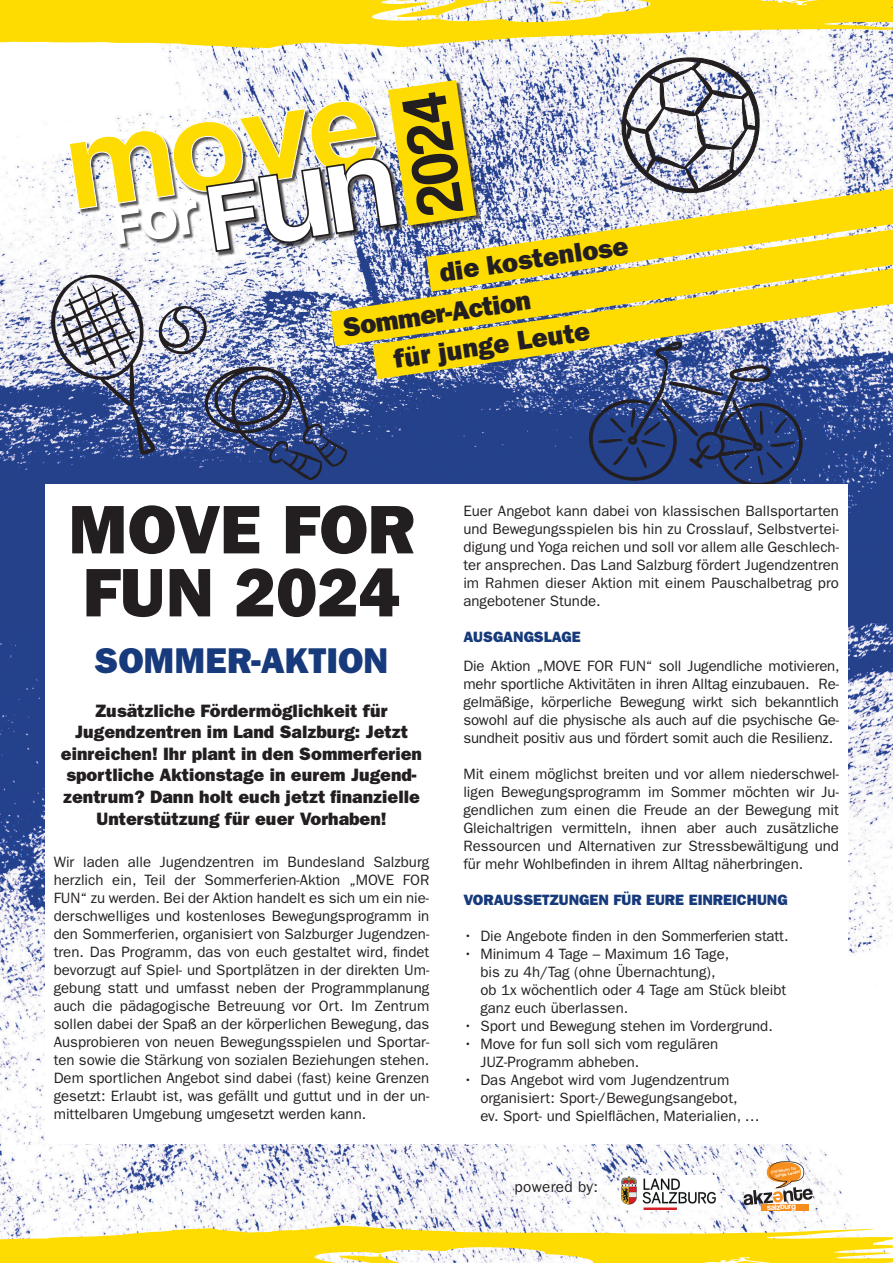
<style>
.page{position:relative;width:893px;height:1263px;background:#fff}
.page>*{position:absolute;margin:0;border:0;box-sizing:border-box;transform-origin:0 0}
.t1{font:69px/63px "ITC Franklin Gothic Std Hvy";color:#231f20}
.t2{font:36px "ITC Franklin Gothic Std Hvy";color:#163a7b}
.t3{font:27px "ITC Franklin Gothic Std Hvy";color:#231f20}
.t4{font:18px/21.6px "ITC Franklin Gothic Std Hvy";color:#231f20;text-align:center}
.t5{font:15.3px "ITC Franklin Gothic Std";letter-spacing:.025em;color:#231f20}
.t6{font:15px/18px "ITC Franklin Gothic Std";color:#231f20;text-align:justify}
.t7{font:15px "ITC Franklin Gothic Std Hvy";color:#163a7b}
.t8{font:7.8px "Coolvetica";color:#fff}
.t9{font:500 4.2px "Helvetica Neue";color:#fff}
.t10{font:700 4.2px "Helvetica Neue";color:#fff}
</style>
<div class="page">
<img style="left:0;top:255px;width:893px;height:969px">
<svg style="left:330px;top:255px;width:563px;height:91px;fill:#ffdc01"></svg>
<svg style="left:373px;top:269px;width:520px;height:110px;fill:#ffdc01"></svg>
<svg style="left:587px;top:323px;width:219px;height:162px"></svg>
<svg style="left:50px;top:274px;width:298px;height:206px"></svg>
<svg style="left:0;top:1224px;width:893px;height:39px"></svg>
<div style="left:45px;top:485px;width:802px;height:659px;background:#fff"></div>
<img style="left:621px;top:1175px;width:95px;height:35px">
<div style="left:761px;top:1204px;width:48px;height:6px;background:#f68e1e"></div>
<svg style="left:743px;top:1161px;width:70px;height:44px"></svg>
<svg style="left:0;top:0;width:893px;height:255px"></svg>
<h3 class="t3" style="left:437px;top:256px;width:192px;rotate:-8deg">die kostenlose</h3>
<h3 class="t3" style="left:341px;top:311px;width:191px;rotate:-8deg">Sommer-Action</h3>
<h3 class="t3" style="left:392px;top:343px;width:200px;rotate:-8deg">für junge Leute</h3>
<h1 class="t1" style="left:68px;top:498px;width:348px">MOVE FOR<br>FUN 2024</h1>
<h2 class="t2" style="left:95px;top:640px;width:295px">SOMMER-AKTION</h2>
<p class="t4" style="left:61px;top:700px;width:363px">Zusätzliche Fördermöglichkeit für Jugendzentren im Land Salzburg: Jetzt einreichen! Ihr plant in den Sommerferien sportliche Aktionstage in eurem Jugend&shy;zentrum? Dann holt euch jetzt finanzielle Unterstützung für euer Vorhaben!</p>
<p class="t6" style="left:54px;top:853px;width:377px">Wir laden alle Jugendzentren im Bundesland Salzburg herzlich ein, Teil der Sommerferien-Aktion „MOVE FOR FUN“ zu werden. Bei der Aktion handelt es sich um ein nie&shy;derschwelliges und kostenloses Bewegungsprogramm in den Sommerferien, organisiert von Salzburger Jugendzen&shy;tren. Das Programm, das von euch gestaltet wird, findet bevorzugt auf Spiel- und Sportplätzen in der direkten Um&shy;gebung statt und umfasst neben der Programmplanung auch die pädagogische Betreuung vor Ort. Im Zentrum sollen dabei der Spaß an der körperlichen Bewegung, das Ausprobieren von neuen Bewegungsspielen und Sportar&shy;ten sowie die Stärkung von sozialen Beziehungen stehen.<br>Dem sportlichen Angebot sind dabei (fast) keine Grenzen gesetzt: Erlaubt ist, was gefällt und guttut und in der un&shy;mittelbaren Umgebung umgesetzt werden kann.</p>
<p class="t6" style="left:463px;top:502px;width:377px">Euer Angebot kann dabei von klassischen Ballsportarten und Bewegungsspielen bis hin zu Crosslauf, Selbstvertei&shy;digung und Yoga reichen und soll vor allem alle Geschlech&shy;ter ansprechen. Das Land Salzburg fördert Jugendzentren im Rahmen dieser Aktion mit einem Pauschalbetrag pro angebotener Stunde.</p>
<p class="t7" style="left:463px;top:628px;width:119px">AUSGANGSLAGE</p>
<p class="t6" style="left:463px;top:657px;width:378px">Die Aktion „MOVE FOR FUN“ soll Jugendliche motivieren, mehr sportliche Aktivitäten in ihren Alltag einzubauen. Re&shy;gelmäßige, körperliche Bewegung wirkt sich bekanntlich sowohl auf die physische als auch auf die psychische Ge&shy;sundheit positiv aus und fördert somit auch die Resilienz.</p>
<p class="t6" style="left:463px;top:765px;width:377px">Mit einem möglichst breiten und vor allem niederschwel&shy;ligen Bewegungsprogramm im Sommer möchten wir Ju&shy;gendlichen zum einen die Freude an der Bewegung mit Gleichaltrigen vermitteln, ihnen aber auch zusätzliche Ressourcen und Alternativen zur Stressbewältigung und für mehr Wohlbefinden in ihrem Alltag näherbringen.</p>
<p class="t7" style="left:463px;top:891px;width:326px">VORAUSSETZUNGEN FÜR EURE EINREICHUNG</p>
<p class="t6" style="left:463px;top:927px;width:327px">• Die Angebote finden in den Sommerferien statt.</p>
<p class="t6" style="left:480px;top:945px;width:307px;text-align:left;text-indent:-17px">• Minimum 4 Tage – Maximum 16 Tage,<br>bis zu 4h/Tag (ohne Übernachtung),<br>ob 1x wöchentlich oder 4 Tage am Stück bleibt ganz euch überlassen.</p>
<p class="t6" style="left:463px;top:1017px;width:311px">• Sport und Bewegung stehen im Vordergrund.</p>
<p class="t6" style="left:480px;top:1035px;width:239px;text-indent:-17px">• Move for fun soll sich vom regulären<br>JUZ-Programm abheben.</p>
<p class="t6" style="left:480px;top:1071px;width:281px;text-align:left;text-indent:-17px">• Das Angebot wird vom Jugendzentrum organisiert: Sport-/Bewegungsangebot,<br>ev. Sport- und Spielflächen, Materialien, …</p>
<p class="t5" style="left:514px;top:1177px;width:85px">powered by:</p>
<p class="t9" style="left:771px;top:1169px;width:27px;rotate:-10deg">Initiativen für</p>
<p class="t10" style="left:775px;top:1173px;width:26px;rotate:-10deg">junge Leute!</p>
<p class="t8" style="left:767px;top:1202px;width:30px;rotate:-3deg">salzburg</p>
</div>
